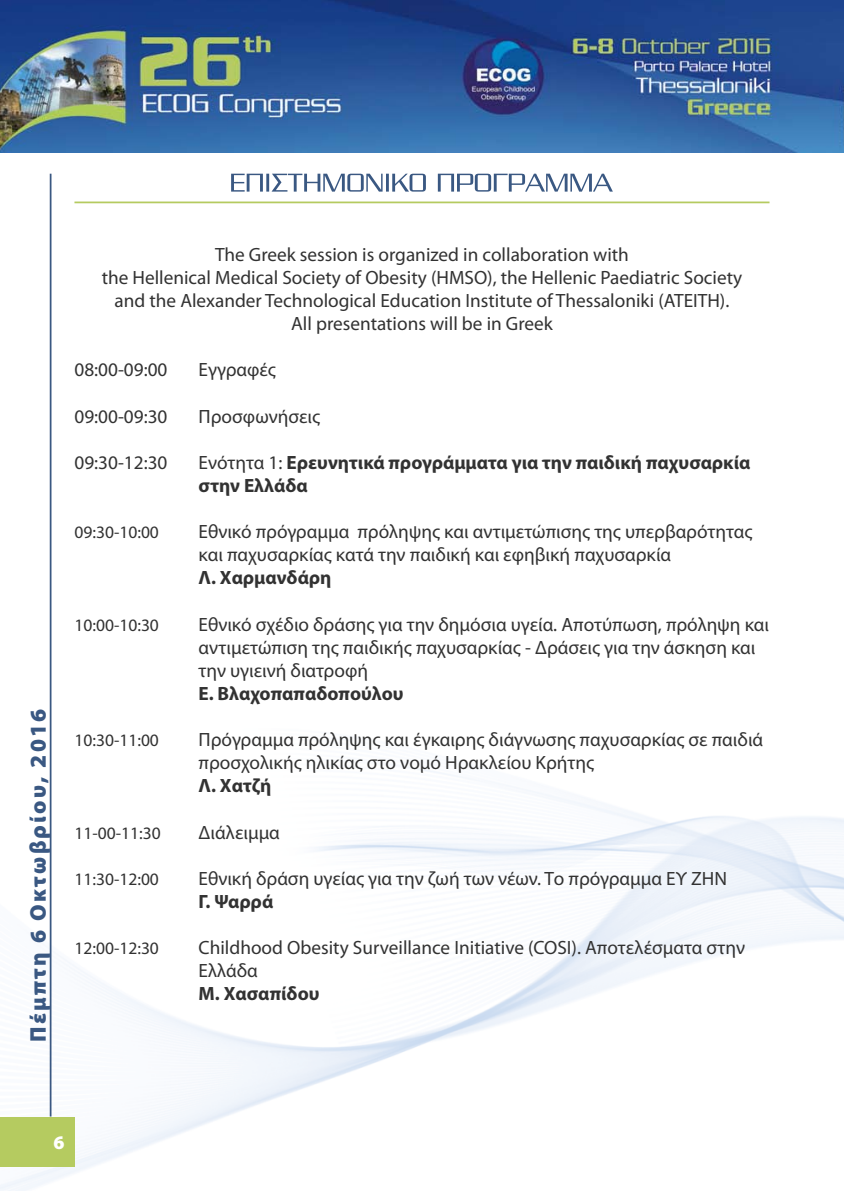
<style>
.page{position:relative;width:844px;height:1191px;background:#fff}
.page>*{position:absolute;margin:0;border:0;box-sizing:border-box;transform-origin:0 0}
.t1{font:900 22.75px "Myriad Pro";letter-spacing:.1em;color:#3a5882}
.t2{font:19.25px/23.1px "Myriad Pro";color:#323232}
.t3{font:700 19.25px/23.1px "Myriad Pro";color:#323232}
.t4{font:900 19.25px "Myriad Pro";color:#fff}
.t5{font:17.5px "Myriad Pro";color:#323232}
.s1{font-weight:400}
</style>
<div class="page">
<img style="left:0;top:728px;width:843px;height:463px">
<div style="left:0;top:1116px;width:74px;height:50px;background:#b5cb60"></div>
<img style="left:0;top:0;width:843px;height:153px">
<hr style="left:74px;top:201px;width:695px;height:2px;background:#b5cb60">
<svg style="left:231px;top:174px;width:381px;height:18px"></svg>
<hr style="left:50px;top:174px;width:1px;height:942px;background:#3a5882">
<p class="t1" style="left:23px;top:1042px;width:335px;rotate:-90deg">Πέμπτη 6 Οκτωβρίου, 2016</p>
<p class="t2" style="left:102px;top:243px;width:642px;text-align:center">The Greek session is organized in collaboration with<br>the Hellenical Medical Society of Obesity (HMSO), the Hellenic Paediatric Society and the Alexander Technological Education Institute of Thessaloniki (ATEITH).<br>All presentations will be in Greek</p>
<p class="t2" style="left:74px;top:358px;width:94px">08:00-09:00</p>
<p class="t2" style="left:198px;top:358px;width:79px">Εγγραφές</p>
<p class="t2" style="left:74px;top:404px;width:94px">09:00-09:30</p>
<p class="t2" style="left:198px;top:404px;width:123px">Προσφωνήσεις</p>
<p class="t2" style="left:74px;top:450px;width:94px">09:30-12:30</p>
<p class="t3" style="left:198px;top:450px;width:553px"><span class="s1">Ενότητα 1:</span> Ερευνητικά προγράμματα για την παιδική παχυσαρκία στην Ελλάδα</p>
<p class="t5" style="left:74px;top:521px;width:86px">09:30-10:00</p>
<p class="t2" style="left:198px;top:520px;width:555px">Εθνικό πρόγραμμα πρόληψης και αντιμετώπισης της υπερβαρότητας και παχυσαρκίας κατά την παιδική και εφηβική παχυσαρκία</p>
<p class="t3" style="left:198px;top:566px;width:134px">Λ. Χαρμανδάρη</p>
<p class="t5" style="left:74px;top:614px;width:86px">10:00-10:30</p>
<p class="t2" style="left:198px;top:612px;width:572px">Εθνικό σχέδιο δράσης για την δημόσια υγεία. Αποτύπωση, πρόληψη και αντιμετώπιση της παιδικής παχυσαρκίας - Δράσεις για την άσκηση και την υγιεινή διατροφή</p>
<p class="t3" style="left:198px;top:681px;width:206px">Ε. Βλαχοπαπαδοπούλου</p>
<p class="t5" style="left:74px;top:729px;width:86px">10:30-11:00</p>
<p class="t2" style="left:198px;top:728px;width:566px">Πρόγραμμα πρόληψης και έγκαιρης διάγνωσης παχυσαρκίας σε παιδιά προσχολικής ηλικίας στο νομό Ηρακλείου Κρήτης</p>
<p class="t3" style="left:198px;top:773px;width:74px">Λ. Χατζή</p>
<p class="t5" style="left:74px;top:822px;width:88px">11-00-11:30</p>
<p class="t2" style="left:198px;top:820px;width:83px">Διάλειμμα</p>
<p class="t5" style="left:74px;top:868px;width:86px">11:30-12:00</p>
<p class="t2" style="left:198px;top:866px;width:530px">Εθνική δράση υγείας για την ζωή των νέων. Το πρόγραμμα ΕΥ ΖΗΝ</p>
<p class="t3" style="left:198px;top:889px;width:76px">Γ. Ψαρρά</p>
<p class="t5" style="left:74px;top:937px;width:86px">12:00-12:30</p>
<p class="t2" style="left:198px;top:936px;width:548px">Childhood Obesity Surveillance Initiative (COSI). Aποτελέσματα στην<br>Ελλάδα</p>
<p class="t3" style="left:198px;top:981px;width:122px">Μ. Χασαπίδου</p>
<p class="t4" style="left:53px;top:1129px;width:13px">6</p>
</div>
